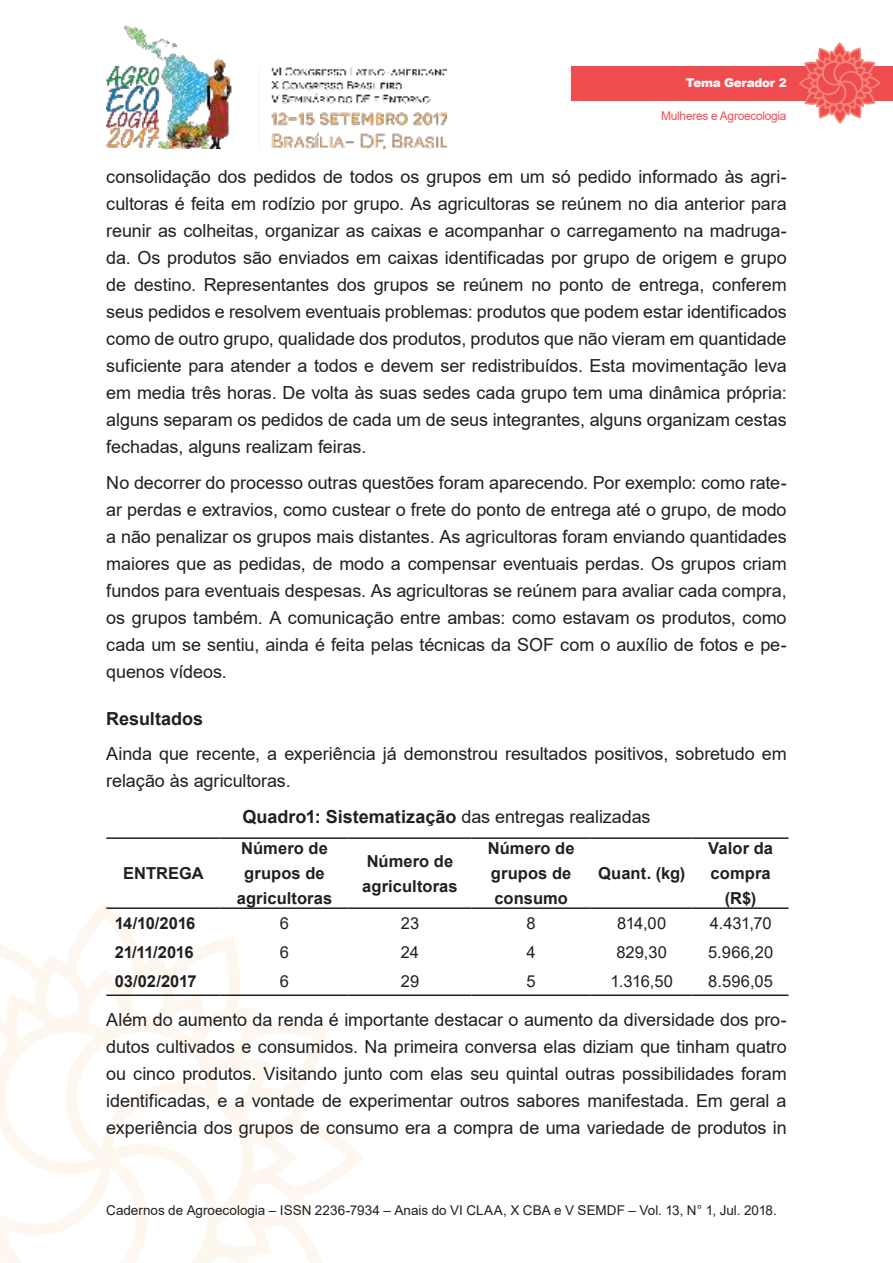
<style>
.page{position:relative;width:893px;height:1263px;background:#fff}
.page>*{position:absolute;margin:0;border:0;box-sizing:border-box;transform-origin:0 0}
.t1{font:18px/27px "Arial";letter-spacing:-.005em;color:#221f1f;text-align:justify}
.t2{font:700 18px "Arial";color:#221f1f}
.t3{font:700 16.5px/24.8px "Arial";letter-spacing:.005em;color:#221f1f;text-align:center}
.t4{font:16.5px "Arial";color:#221f1f}
.t5{font:13.5px "Arial";color:#221f1f}
.t6{font:12px "Arial";letter-spacing:-.025em;color:#ef4c50}
.t7{font:900 12px "Arial";letter-spacing:-.025em;color:#fff}
.s1{font-weight:400}
</style>
<div class="page">
<img style="left:106px;top:25px;width:340px;height:124px">
<svg style="left:0;top:910px;width:363px;height:353px"></svg>
<div style="left:571px;top:66px;width:322px;height:34px;background:#ef4c50"></div>
<svg style="left:798px;top:43px;width:83px;height:81px"></svg>
<hr style="left:106px;top:907px;width:115px;height:2px;background:#221f1f">
<hr style="left:221px;top:907px;width:127px;height:2px;background:#221f1f">
<hr style="left:348px;top:907px;width:124px;height:2px;background:#221f1f">
<hr style="left:472px;top:907px;width:119px;height:2px;background:#221f1f">
<hr style="left:591px;top:907px;width:102px;height:2px;background:#221f1f">
<hr style="left:693px;top:907px;width:95px;height:2px;background:#221f1f">
<hr style="left:106px;top:837px;width:115px;height:2px;background:#221f1f">
<hr style="left:221px;top:837px;width:127px;height:2px;background:#221f1f">
<hr style="left:348px;top:837px;width:124px;height:2px;background:#221f1f">
<hr style="left:472px;top:837px;width:119px;height:2px;background:#221f1f">
<hr style="left:591px;top:837px;width:102px;height:2px;background:#221f1f">
<hr style="left:693px;top:837px;width:95px;height:2px;background:#221f1f">
<hr style="left:106px;top:994px;width:115px;height:2px;background:#221f1f">
<hr style="left:221px;top:994px;width:127px;height:2px;background:#221f1f">
<hr style="left:348px;top:994px;width:124px;height:2px;background:#221f1f">
<hr style="left:472px;top:994px;width:119px;height:2px;background:#221f1f">
<hr style="left:591px;top:994px;width:102px;height:2px;background:#221f1f">
<hr style="left:693px;top:994px;width:95px;height:2px;background:#221f1f">
<p class="t7" style="left:686px;top:76px;width:102px">Tema Gerador 2</p>
<p class="t6" style="left:661px;top:112px;width:127px">Mulheres e Agroecologia</p>
<p class="t1" style="left:106px;top:165px;width:682px">consolidação dos pedidos de todos os grupos em um só pedido informado às agri&shy;cultoras é feita em rodízio por grupo. As agricultoras se reúnem no dia anterior para reunir as colheitas, organizar as caixas e acompanhar o carregamento na madruga&shy;da. Os produtos são enviados em caixas identificadas por grupo de origem e grupo de destino. Representantes dos grupos se reúnem no ponto de entrega, conferem seus pedidos e resolvem eventuais problemas: produtos que podem estar identificados como de outro grupo, qualidade dos produtos, produtos que não vieram em quantidade suficiente para atender a todos e devem ser redistribuídos. Esta movimentação leva em media três horas. De volta às suas sedes cada grupo tem uma dinâmica própria: alguns separam os pedidos de cada um de seus integrantes, alguns organizam cestas fechadas, alguns realizam feiras.</p>
<p class="t1" style="left:106px;top:471px;width:682px">No decorrer do processo outras questões foram aparecendo. Por exemplo: como rate&shy;ar perdas e extravios, como custear o frete do ponto de entrega até o grupo, de modo a não penalizar os grupos mais distantes. As agricultoras foram enviando quantidades maiores que as pedidas, de modo a compensar eventuais perdas. Os grupos criam fundos para eventuais despesas. As agricultoras se reúnem para avaliar cada compra, os grupos também. A comunicação entre ambas: como estavam os produtos, como cada um se sentiu, ainda é feita pelas técnicas da SOF com o auxílio de fotos e pe&shy;quenos vídeos.</p>
<p class="t2" style="left:106px;top:711px;width:98px">Resultados</p>
<p class="t1" style="left:106px;top:742px;width:682px">Ainda que recente, a experiência já demonstrou resultados positivos, sobretudo em relação às agricultoras.</p>
<p class="t2" style="left:242px;top:809px;width:410px">Quadro1: Sistematização <span class="s1">das entregas realizadas</span></p>
<p class="t3" style="left:123px;top:862px;width:82px">ENTREGA</p>
<p class="t3" style="left:237px;top:837px;width:97px">Número de grupos de agricultoras</p>
<p class="t3" style="left:362px;top:850px;width:97px;text-align:left">Número de agricultoras</p>
<p class="t3" style="left:488px;top:837px;width:88px;text-align:left">Número de grupos de consumo</p>
<p class="t3" style="left:598px;top:862px;width:89px">Quant. (kg)</p>
<p class="t3" style="left:708px;top:837px;width:66px">Valor da compra (R$)</p>
<p class="t3" style="left:115px;top:912px;width:82px">14/10/2016</p>
<p class="t4" style="left:280px;top:917px;width:11px">6</p>
<p class="t4" style="left:401px;top:917px;width:20px">23</p>
<p class="t4" style="left:527px;top:917px;width:11px">8</p>
<p class="t4" style="left:617px;top:917px;width:51px">814,00</p>
<p class="t4" style="left:710px;top:917px;width:63px">4.431,70</p>
<p class="t3" style="left:115px;top:941px;width:80px">21/11/2016</p>
<p class="t4" style="left:280px;top:946px;width:11px">6</p>
<p class="t4" style="left:401px;top:946px;width:20px">24</p>
<p class="t4" style="left:527px;top:946px;width:11px">4</p>
<p class="t4" style="left:616px;top:946px;width:52px">829,30</p>
<p class="t4" style="left:708px;top:946px;width:67px">5.966,20</p>
<p class="t3" style="left:115px;top:970px;width:83px">03/02/2017</p>
<p class="t4" style="left:280px;top:975px;width:11px">6</p>
<p class="t4" style="left:401px;top:975px;width:20px">29</p>
<p class="t4" style="left:527px;top:975px;width:11px">5</p>
<p class="t4" style="left:611px;top:975px;width:64px">1.316,50</p>
<p class="t4" style="left:708px;top:975px;width:66px">8.596,05</p>
<p class="t1" style="left:106px;top:1007px;width:682px">Além do aumento da renda é importante destacar o aumento da diversidade dos pro&shy;dutos cultivados e consumidos. Na primeira conversa elas diziam que tinham quatro ou cinco produtos. Visitando junto com elas seu quintal outras possibilidades foram identificadas, e a vontade de experimentar outros sabores manifestada. Em geral a experiência dos grupos de consumo era a compra de uma variedade de produtos in</p>
<p class="t5" style="left:106px;top:1205px;width:672px">Cadernos de Agroecologia – ISSN 2236-7934 – Anais do VI CLAA, X CBA e V SEMDF – Vol. 13, N° 1, Jul. 2018.</p>
</div>
